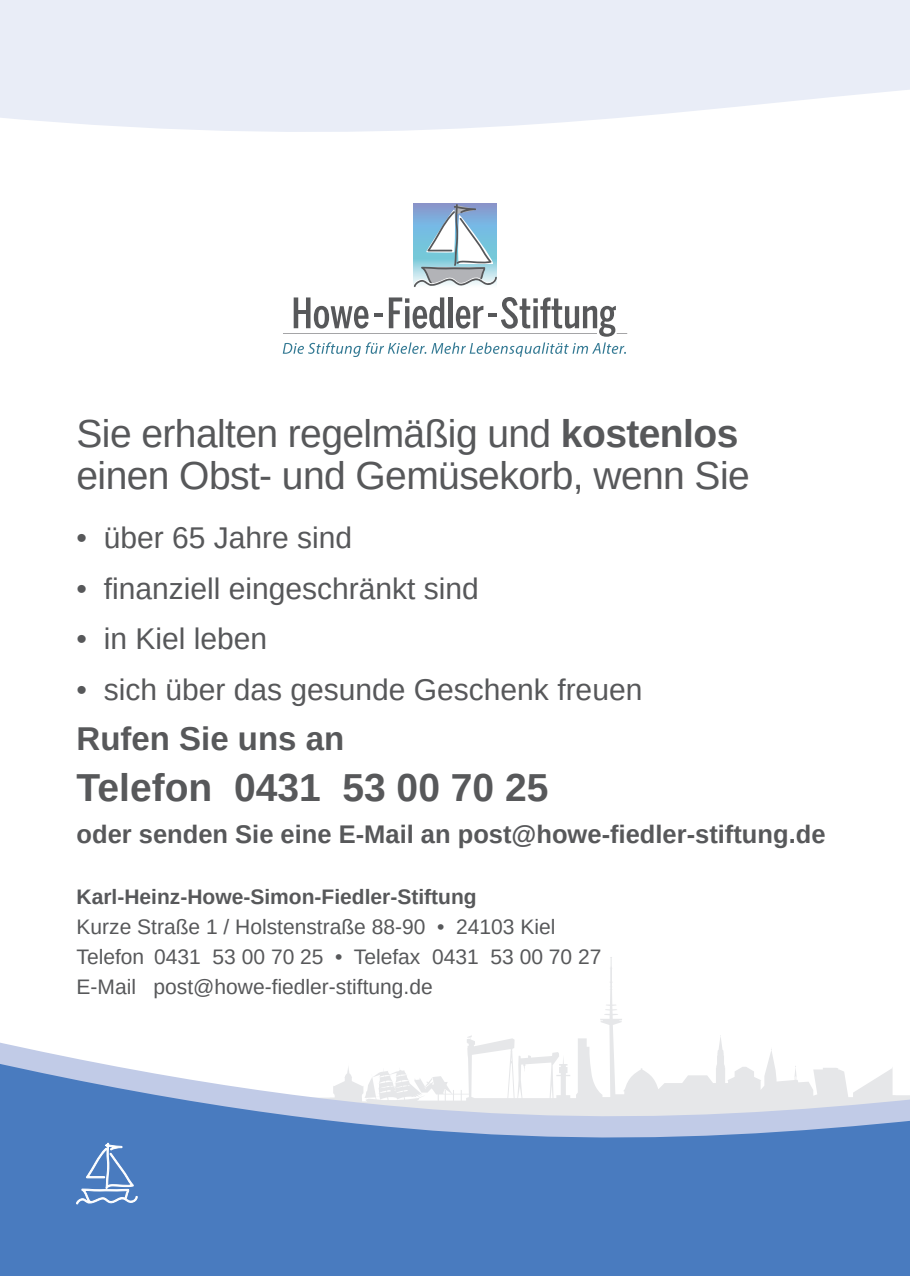
<style>
.page{position:relative;width:910px;height:1276px;background:#fff}
.page>*{position:absolute;margin:0;border:0;box-sizing:border-box;transform-origin:0 0}
.t1{font:39px/42px "Arimo";letter-spacing:-.015em;color:#57585a}
.t2{font:700 39px "Arimo";color:#57585a}
.t3{font:700 33px "Arimo";color:#57585a}
.t4{font:30px "Arimo";color:#57585a}
.t5{font:700 25.5px "Arimo";color:#57585a}
.t6{font:21px "Arimo";color:#57585a}
.t7{font:700 21px "Arimo";color:#57585a}
.s1{font-weight:700}
</style>
<div class="page">
<svg style="left:0;top:1014px;width:910px;height:262px;fill:#497bbf"></svg>
<svg style="left:76px;top:1143px;width:62px;height:61px;background:#6b94cb"></svg>
<svg style="left:0;top:0;width:910px;height:132px;background:#ebeef7"></svg>
<svg style="left:413px;top:204px;width:84px;height:83px"></svg>
<svg style="left:283px;top:297px;width:344px;height:60px"></svg>
<p class="t1" style="left:77px;top:413px;width:675px">Sie erhalten regelmäßig und <span class="s1">kostenlos </span>einen Obst- und Gemüsekorb, wenn Sie</p>
<p class="t4" style="left:77px;top:519px;width:277px">• über 65 Jahre sind</p>
<p class="t4" style="left:77px;top:569px;width:404px">• finanziell eingeschränkt sind</p>
<p class="t4" style="left:77px;top:620px;width:192px">• in Kiel leben</p>
<p class="t4" style="left:77px;top:670px;width:567px">• sich über das gesunde Geschenk freuen</p>
<p class="t3" style="left:77px;top:716px;width:269px">Rufen Sie uns an</p>
<p class="t2" style="left:77px;top:760px;width:473px">Telefon 0431 53 00 70 25</p>
<p class="t5" style="left:77px;top:816px;width:750px">oder senden Sie eine E-Mail an post@howe-fiedler-stiftung.de</p>
<p class="t7" style="left:77px;top:882px;width:402px">Karl-Heinz-Howe-Simon-Fiedler-Stiftung</p>
<p class="t6" style="left:77px;top:913px;width:480px">Kurze Straße 1 / Holstenstraße 88-90 • 24103 Kiel</p>
<p class="t6" style="left:77px;top:943px;width:526px">Telefon 0431 53 00 70 25 • Telefax 0431 53 00 70 27</p>
<p class="t6" style="left:77px;top:973px;width:358px">E-Mail post@howe-fiedler-stiftung.de</p>
</div>
